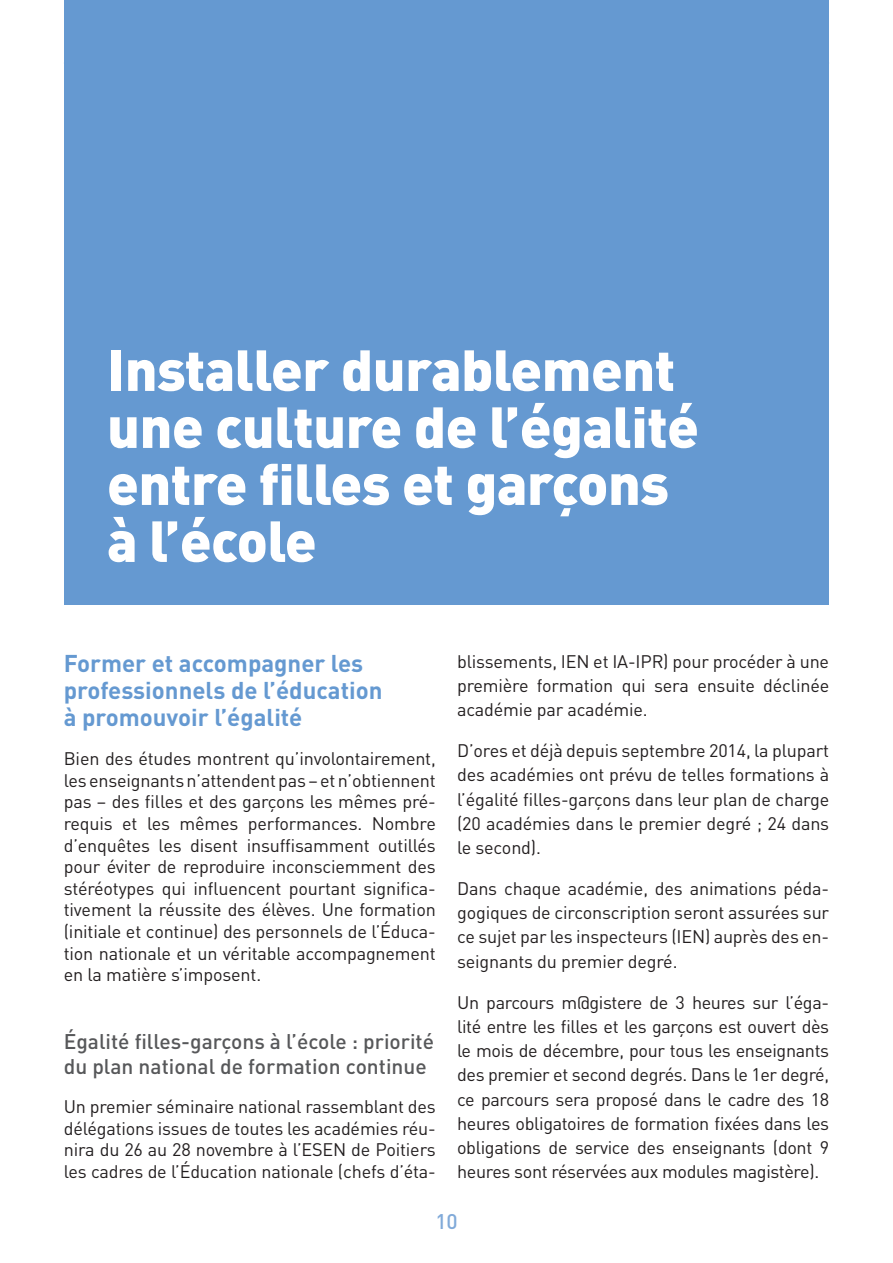
<style>
.page{position:relative;width:893px;height:1263px;background:#fff}
.page>*{position:absolute;margin:0;border:0;box-sizing:border-box;transform-origin:0 0}
.t1{font:900 57px/57px "DIN Pro";letter-spacing:-.01em;color:#fff}
.t2{font:700 24px/27px "DIN Pro";color:#6599d1}
.t3{font:500 21px/25.2px "DIN Pro";color:#57585a}
.t4{font:500 21px "DIN Pro";color:#81aad9}
.t5{font:18px/24.2px "DIN Pro";letter-spacing:-.01em;color:#231f20;text-align:justify}
</style>
<div class="page">
<hr style="left:64px;top:62px;width:765px;height:2px;background:#dbe6f4">
<div style="left:65px;top:0;width:764px;height:604px;background:#6599d1"></div>
<h1 class="t1" style="left:107px;top:339px;width:593px">Installer durablement une culture de l’égalité entre filles et garçons à l’école</h1>
<h2 class="t2" style="left:64px;top:649px;width:320px">Former et accompagner les professionnels de l’éducation à promouvoir l’égalité</h2>
<p class="t5" style="left:64px;top:747px;width:374px;line-height:21.6px">Bien des études montrent qu’involontairement, les enseignants n’attendent pas – et n’obtiennent pas – des filles et des garçons les mêmes pré&shy;requis et les mêmes performances. Nombre d’enquêtes les disent insuffisamment outillés pour éviter de reproduire inconsciemment des stéréotypes qui influencent pourtant significa&shy;tivement la réussite des élèves. Une formation (initiale et continue) des personnels de l’Éduca&shy;tion nationale et un véritable accompagnement en la matière s’imposent.</p>
<p class="t3" style="left:64px;top:1028px;width:372px">Égalité filles-garçons à l’école : priorité du plan national de formation continue</p>
<p class="t5" style="left:64px;top:1095px;width:374px;line-height:21.6px">Un premier séminaire national rassemblant des délégations issues de toutes les académies réu&shy;nira du 26 au 28 novembre à l’ESEN de Poitiers les cadres de l’Éducation nationale (chefs d’éta-</p>
<p class="t5" style="left:457px;top:648px;width:374px">blissements, IEN et IA-IPR) pour procéder à une première formation qui sera ensuite déclinée académie par académie.</p>
<p class="t5" style="left:457px;top:738px;width:374px">D’ores et déjà depuis septembre 2014, la plupart des académies ont prévu de telles formations à l’égalité filles-garçons dans leur plan de charge (20 académies dans le premier degré ; 24 dans le second).</p>
<p class="t5" style="left:457px;top:876px;width:374px">Dans chaque académie, des animations péda&shy;gogiques de circonscription seront assurées sur ce sujet par les inspecteurs (IEN) auprès des en&shy;seignants du premier degré.</p>
<p class="t5" style="left:457px;top:989px;width:374px">Un parcours m@gistere de 3 heures sur l’éga&shy;lité entre les filles et les garçons est ouvert dès le mois de décembre, pour tous les enseignants des premier et second degrés. Dans le 1er degré, ce parcours sera proposé dans le cadre des 18 heures obligatoires de formation fixées dans les obligations de service des enseignants (dont 9 heures sont réservées aux modules magistère).</p>
<p class="t4" style="left:435px;top:1207px;width:24px">10</p>
</div>
